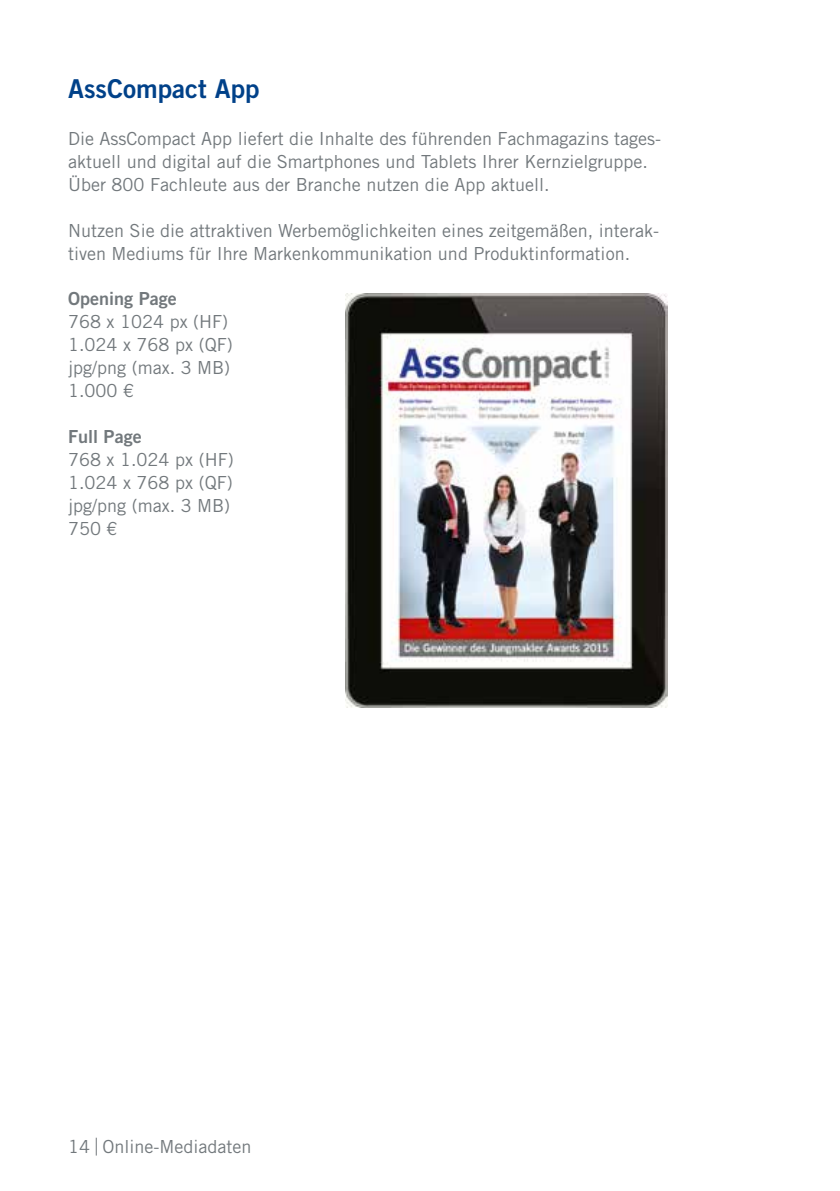
<style>
.page{position:relative;width:840px;height:1191px;background:#fff}
.page>*{position:absolute;margin:0;border:0;box-sizing:border-box;transform-origin:0 0}
.t1{font:26px "Trade Gothic LT Std Bd 2";color:#004189}
.t2{font:18px/23px "Trade Gothic LT Std";color:#72787c}
.t3{font:18px "Trade Gothic LT Std Bd 2";color:#72787c}
</style>
<div class="page">
<svg style="left:96px;top:1137px;width:1px;height:18px"></svg>
<img style="left:345px;top:293px;width:322px;height:414px">
<h1 class="t1" style="left:68px;top:73px;width:193px">AssCompact App</h1>
<p class="t2" style="left:68px;top:127px;width:594px">Die AssCompact App liefert die Inhalte des führenden Fachmagazins tages&shy;aktuell und digital auf die Smartphones und Tablets Ihrer Kernzielgruppe.<br>Über 800 Fachleute aus der Branche nutzen die App aktuell.</p>
<p class="t2" style="left:68px;top:218px;width:592px">Nutzen Sie die attraktiven Werbemöglichkeiten eines zeitgemäßen, interak&shy;tiven Mediums für Ihre Markenkommunikation und Produktinformation.</p>
<p class="t3" style="left:68px;top:288px;width:110px">Opening Page</p>
<p class="t2" style="left:68px;top:310px;width:166px">768 x 1024 px (HF)<br>1.024 x 768 px (QF) jpg/png (max. 3 MB)<br>1.000 €</p>
<p class="t3" style="left:68px;top:425px;width:75px">Full Page</p>
<p class="t2" style="left:68px;top:448px;width:167px">768 x 1.024 px (HF)<br>1.024 x 768 px (QF) jpg/png (max. 3 MB)<br>750 €</p>
<p class="t2" style="left:68px;top:1134px;width:185px">14 Online-Mediadaten</p>
</div>
